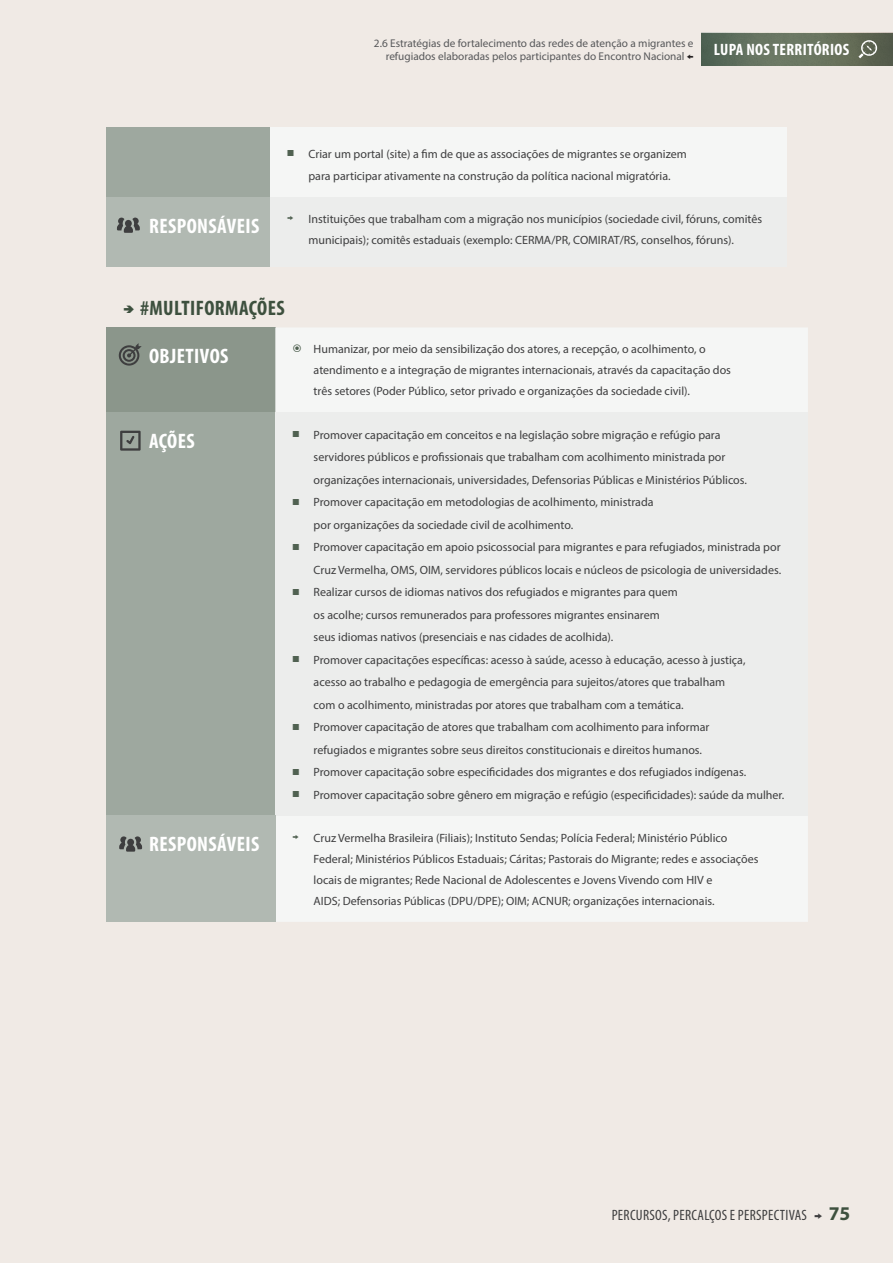
<style>
.page{position:relative;width:893px;height:1263px;background:#f0eae5}
.page>*{position:absolute;margin:0;border:0;box-sizing:border-box;transform-origin:0 0}
.Tópico_Tabela{font:700 condensed 21px "Myriad Pro";letter-spacing:.02em;color:#fff}
.t1{font:700 condensed 21px "Myriad Pro";letter-spacing:.02em;color:#3d503e}
.t2{font:700 condensed 16.5px "Myriad Pro";letter-spacing:.02em;color:#fff}
.t3{font:condensed 15px "Myriad Pro";letter-spacing:.02em;color:#3e3e3f}
.t4{font:12px/22.5px "Myriad Pro";color:#3e3e3f}
.Cabeçalho_Nome_Sessã{font:11.25px/13.5px "Myriad Pro";color:#57585a;text-align:right}
.s1{font-family:"Proxima Nova";color:#231f20}
.s2{font-family:"Proxima Nova";font-size:10.5px;color:#506151}
.s3{font-family:"Proxima Nova";font-stretch:normal;font-size:13.5px}
.s4{font-weight:700;font-stretch:normal;font-size:19.5px;color:#3d503e}
</style>
<div class="page">
<div style="left:106px;top:327px;width:169px;height:85px;background:#8b968b"></div>
<div style="left:275px;top:327px;width:533px;height:595px;background:#f5f6f5"></div>
<div style="left:106px;top:412px;width:169px;height:404px;background:#9ea89f"></div>
<div style="left:275px;top:412px;width:533px;height:404px;background:#ecedec"></div>
<div style="left:106px;top:816px;width:169px;height:106px;background:#b1b9b2"></div>
<svg style="left:120px;top:431px;width:21px;height:20px"></svg>
<svg style="left:119px;top:343px;width:23px;height:23px"></svg>
<svg style="left:119px;top:836px;width:23px;height:16px"></svg>
<div style="left:106px;top:128px;width:164px;height:69px;background:#9ea89f"></div>
<div style="left:270px;top:128px;width:517px;height:69px;background:#f5f6f5"></div>
<div style="left:106px;top:197px;width:164px;height:69px;background:#b1b9b2"></div>
<div style="left:270px;top:197px;width:517px;height:69px;background:#ecedec"></div>
<svg style="left:117px;top:217px;width:23px;height:16px"></svg>
<img style="left:702px;top:33px;width:191px;height:33px">
<svg style="left:858px;top:40px;width:19px;height:18px"></svg>
<svg style="left:293px;top:344px;width:8px;height:8px"></svg>
<p class="Cabeçalho_Nome_Sessã" style="left:374px;top:36px;width:321px">2.6 Estratégias de fortalecimento das redes de atenção a migrantes e refugiados elaboradas pelos participantes do Encontro Nacional <span class="s1">←</span></p>
<h2 class="t2" style="left:714px;top:39px;width:137px">LUPA NOS TERRITÓRIOS</h2>
<p class="t4" style="left:287px;top:142px;width:401px;text-align:center"><sup>■</sup> Criar um portal (site) a fim de que as associações de migrantes se organizem para participar ativamente na construção da política nacional migratória.</p>
<p class="Tópico_Tabela" style="left:149px;top:212px;width:112px">RESPONSÁVEIS</p>
<p class="t4" style="left:287px;top:208px;width:476px;line-height:21px;text-align:center"><span class="s2">→</span> Instituições que trabalham com a migração nos municípios (sociedade civil, fóruns, comitês municipais); comitês estaduais (exemplo: CERMA/PR, COMIRAT/RS, conselhos, fóruns).</p>
<p class="t1" style="left:140px;top:295px;width:146px">#MULTIFORMAÇÕES</p>
<p class="Tópico_Tabela" style="left:149px;top:343px;width:81px">OBJETIVOS</p>
<p class="t4" style="left:314px;top:339px;width:419px;line-height:21px">Humanizar, por meio da sensibilização dos atores, a recepção, o acolhimento, o atendimento e a integração de migrantes internacionais, através da capacitação dos três setores (Poder Público, setor privado e organizações da sociedade civil).</p>
<p class="Tópico_Tabela" style="left:149px;top:428px;width:47px">AÇÕES</p>
<p class="t4" style="left:314px;top:423px;width:435px;text-indent:-21px"><sup>■</sup> Promover capacitação em conceitos e na legislação sobre migração e refúgio para servidores públicos e profissionais que trabalham com acolhimento ministrada por organizações internacionais, universidades, Defensorias Públicas e Ministérios Públicos.</p>
<p class="t4" style="left:314px;top:491px;width:341px;text-indent:-21px"><sup>■</sup> Promover capacitação em metodologias de acolhimento, ministrada por organizações da sociedade civil de acolhimento.</p>
<p class="t4" style="left:292px;top:536px;width:490px;text-align:right"><sup>■</sup> Promover capacitação em apoio psicossocial para migrantes e para refugiados, ministrada por<br>Cruz Vermelha, OMS, OIM, servidores públicos locais e núcleos de psicologia de universidades.</p>
<p class="t4" style="left:314px;top:581px;width:366px;text-indent:-21px"><sup>■</sup> Realizar cursos de idiomas nativos dos refugiados e migrantes para quem os acolhe; cursos remunerados para professores migrantes ensinarem seus idiomas nativos (presenciais e nas cidades de acolhida).</p>
<p class="t4" style="left:314px;top:648px;width:433px;text-indent:-21px"><sup>■</sup> Promover capacitações específicas: acesso à saúde, acesso à educação, acesso à justiça, acesso ao trabalho e pedagogia de emergência para sujeitos/atores que trabalham com o acolhimento, ministradas por atores que trabalham com a temática.</p>
<p class="t4" style="left:314px;top:716px;width:397px;text-indent:-21px"><sup>■</sup> Promover capacitação de atores que trabalham com acolhimento para informar refugiados e migrantes sobre seus direitos constitucionais e direitos humanos.</p>
<p class="t4" style="left:292px;top:761px;width:455px"><sup>■</sup> Promover capacitação sobre especificidades dos migrantes e dos refugiados indígenas.</p>
<p class="t4" style="left:292px;top:783px;width:494px"><sup>■</sup> Promover capacitação sobre gênero em migração e refúgio (especificidades): saúde da mulher.</p>
<p class="Tópico_Tabela" style="left:149px;top:831px;width:112px">RESPONSÁVEIS</p>
<p class="t4" style="left:314px;top:827px;width:446px;line-height:21px;text-indent:-21px"><sup>→</sup> Cruz Vermelha Brasileira (Filiais); Instituto Sendas; Polícia Federal; Ministério Público Federal; Ministérios Públicos Estaduais; Cáritas; Pastorais do Migrante; redes e associações locais de migrantes; Rede Nacional de Adolescentes e Jovens Vivendo com HIV e<br>AIDS; Defensorias Públicas (DPU/DPE); OIM; ACNUR; organizações internacionais.</p>
<p class="t3" style="left:612px;top:1206px;width:240px">PERCURSOS, PERCALÇOS E PERSPECTIVAS <span class="s3">→</span> <span class="s4">75</span></p>
</div>
